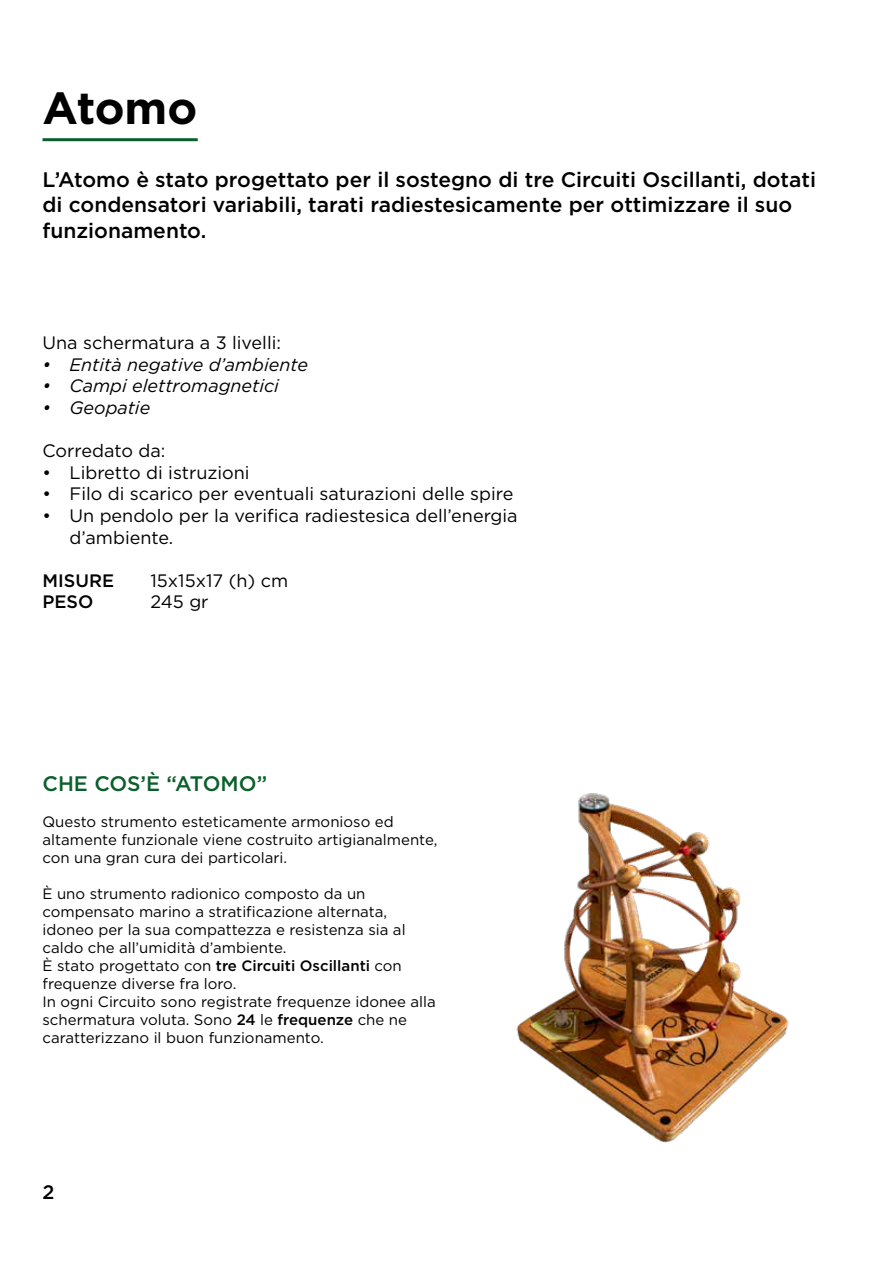
<style>
.page{position:relative;width:893px;height:1263px;background:#fff}
.page>*{position:absolute;margin:0;border:0;box-sizing:border-box;transform-origin:0 0}
.t1{font:700 45px "Gotham";letter-spacing:-.01em;color:#000}
.t2{font:500 21px/25.2px "Gotham";color:#000}
.t3{font:500 21px "Gotham";color:#0b5f2c}
.t4{font:500 19.5px "Gotham";color:#000}
.t5{font:18px/21.6px "Gotham";color:#000}
.t6{font:italic 18px "Gotham";color:#000}
.t7{font:500 18px "Gotham";color:#000}
.t8{font:15px/18px "Gotham";color:#000}
.s1{font-weight:500}
</style>
<div class="page">
<hr style="left:43px;top:138px;width:155px;height:3px;background:#0b5f2c">
<img style="left:516px;top:793px;width:273px;height:350px">
<h1 class="t1" style="left:43px;top:82px;width:156px">Atomo</h1>
<h2 class="t2" style="left:43px;top:167px;width:775px">L’Atomo è stato progettato per il sostegno di tre Circuiti Oscillanti, dotati di condensatori variabili, tarati radiestesicamente per ottimizzare il suo funzionamento.</h2>
<p class="t5" style="left:43px;top:332px;width:240px">Una schermatura a 3 livelli:</p>
<p class="t6" style="left:43px;top:354px;width:267px">• Entità negative d’ambiente</p>
<p class="t6" style="left:43px;top:376px;width:238px">• Campi elettromagnetici</p>
<p class="t6" style="left:43px;top:398px;width:109px">• Geopatie</p>
<p class="t5" style="left:43px;top:440px;width:124px">Corredato da:</p>
<p class="t5" style="left:43px;top:461px;width:209px">• Libretto di istruzioni</p>
<p class="t5" style="left:43px;top:483px;width:472px">• Filo di scarico per eventuali saturazioni delle spire</p>
<p class="t5" style="left:70px;top:504px;width:450px;text-indent:-27px">• Un pendolo per la verifica radiestesica dell’energia d’ambiente.</p>
<p class="t7" style="left:43px;top:570px;width:73px">MISURE</p>
<p class="t5" style="left:151px;top:569px;width:139px">15x15x17 (h) cm</p>
<p class="t7" style="left:43px;top:592px;width:52px">PESO</p>
<p class="t5" style="left:151px;top:591px;width:60px">245 gr</p>
<h2 class="t3" style="left:43px;top:772px;width:226px">CHE COS’È “ATOMO”</h2>
<p class="t8" style="left:43px;top:813px;width:396px">Questo strumento esteticamente armonioso ed altamente funzionale viene costruito artigianalmente, con una gran cura dei particolari.</p>
<p class="t8" style="left:43px;top:885px;width:395px">È uno strumento radionico composto da un compensato marino a stratificazione alternata, idoneo per la sua compattezza e resistenza sia al caldo che all’umidità d’ambiente.<br>È stato progettato con <span class="s1">tre Circuiti Oscillanti</span> con frequenze diverse fra loro.<br>In ogni Circuito sono registrate frequenze idonee alla schermatura voluta. Sono <span class="s1">24</span> le <span class="s1">frequenze</span> che ne caratterizzano il buon funzionamento.</p>
<h3 class="t4" style="left:43px;top:1180px;width:13px">2</h3>
</div>
